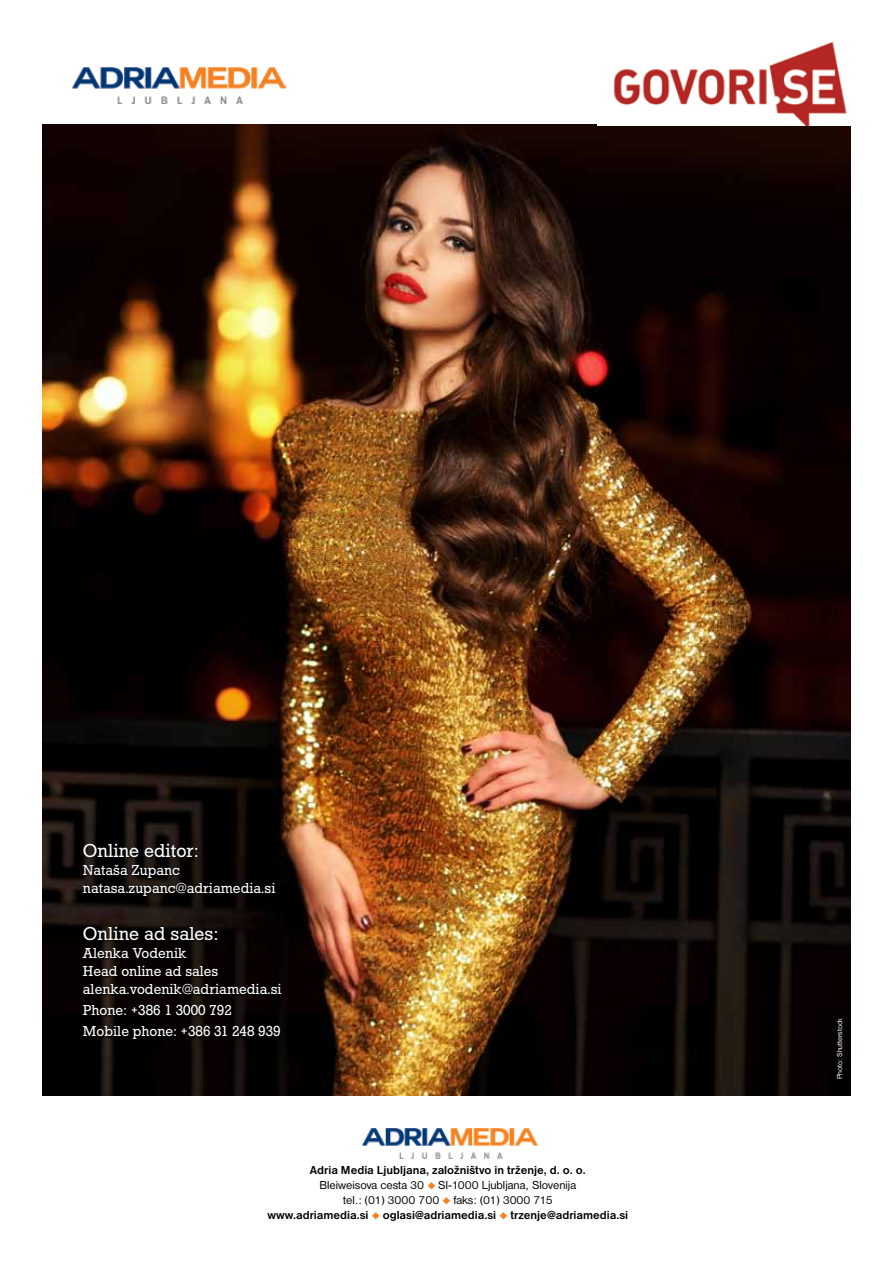
<style>
.page{position:relative;width:893px;height:1263px;background:#fff}
.page>*{position:absolute;margin:0;border:0;box-sizing:border-box;transform-origin:0 0}
.t1{font:19.5px "Roctus TEE";color:#fff}
.t2{font:15px/18px "Roctus TEE";color:#fff}
.t3{font:700 12px/15px "Nimbus San DEE";color:#000;text-align:center}
.t4{font:7.5px "Nimbus San DEE";color:#fff}
.s1{font-weight:400}
.s2{color:#f58220}
</style>
<div class="page">
<img style="left:43px;top:125px;width:807px;height:971px">
<img style="left:362px;top:1128px;width:176px;height:30px">
<img style="left:73px;top:68px;width:212px;height:36px">
<img style="left:613px;top:42px;width:234px;height:83px">
<div style="left:83px;top:844px;width:200px;height:196px;background:#000;opacity:.75"></div>
<h1 class="t1" style="left:83px;top:840px;width:117px">Online editor:</h1>
<p class="t2" style="left:83px;top:861px;width:194px">Nataša Zupanc natasa.zupanc@adriamedia.si</p>
<h1 class="t1" style="left:83px;top:923px;width:137px">Online ad sales:</h1>
<p class="t2" style="left:83px;top:944px;width:200px">Alenka Vodenik<br>Head online ad sales alenka.vodenik@adriamedia.si</p>
<p class="t2" style="left:83px;top:999px;width:199px;line-height:21px">Phone: +386 1 3000 792<br>Mobile phone: +386 31 248 939</p>
<p class="t3" style="left:268px;top:1163px;width:362px">Adria Media Ljubljana, založništvo in trženje, d. o. o.<br><span class="s1">Bleiweisova cesta 30</span> <span class="s2">◆</span> <span class="s1">SI-1000 Ljubljana, Slovenija<br>tel.: (01) 3000 700</span> <span class="s2">◆</span> <span class="s1">faks: (01) 3000 715<br></span>www.adriamedia.si <span class="s2">◆</span> oglasi@adriamedia.si <span class="s2">◆</span> trzenje@adriamedia.si</p>
<p class="t4" style="left:836px;top:1079px;width:63px;rotate:-90deg">Photo: Shutterstock</p>
</div>
